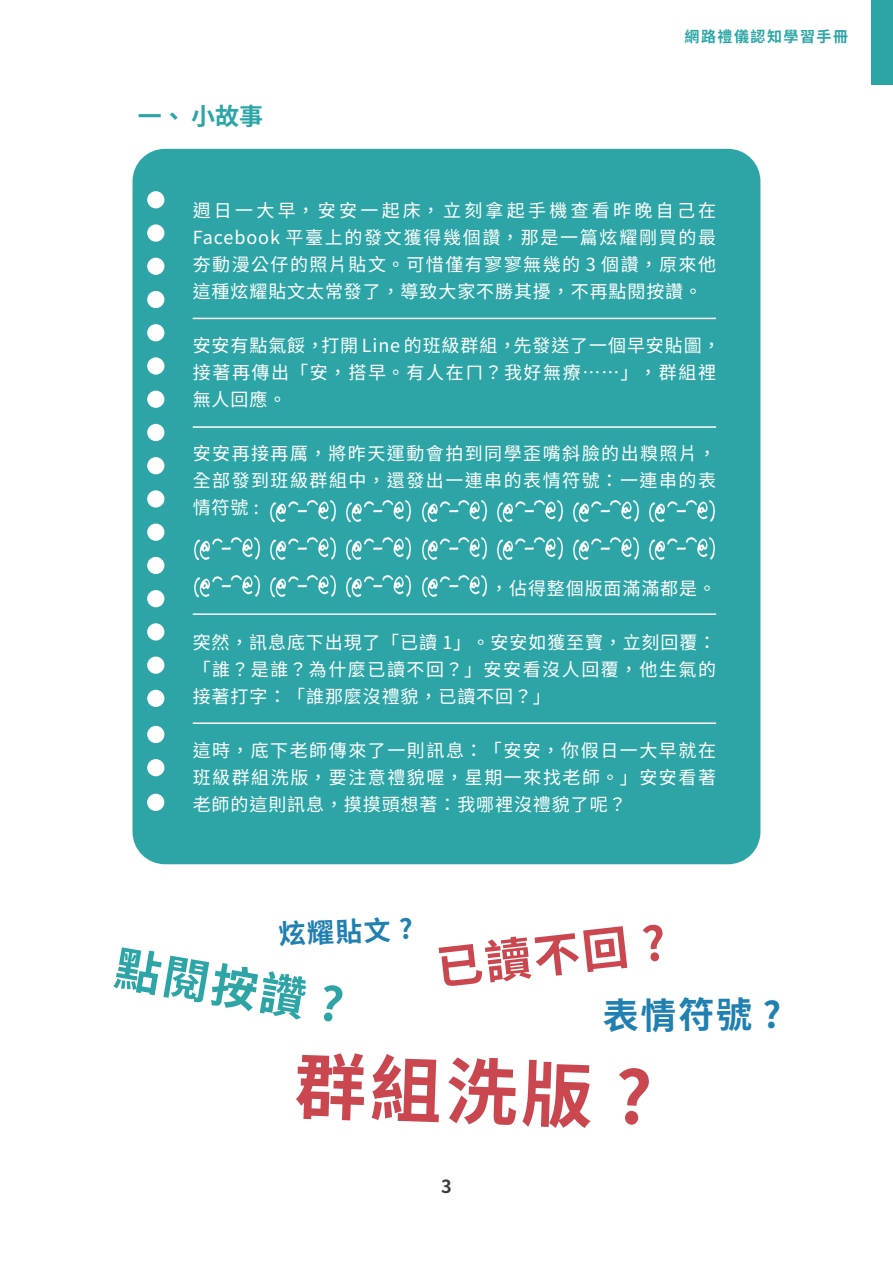
<style>
.page{position:relative;width:893px;height:1263px;background:#fff}
.page>*{position:absolute;margin:0;border:0;box-sizing:border-box;transform-origin:0 0}
.t1{font:700 72px "Noto Sans TC";color:#ca4750}
.t2{font:700 46.5px "Noto Sans TC";color:#2da5a6}
.t3{font:700 46.5px "Noto Sans TC";color:#ca4750}
.t4{font:700 36px "Noto Sans TC";color:#2080b2}
.t5{font:700 27px "Noto Sans TC";color:#2080b2}
.標題段落{font:700 24px "Noto Sans TC";color:#2da5a6}
.t6{font:18px/27px "Noto Sans TC";letter-spacing:.08em;color:#fff;text-align:justify}
.t7{font:18px/27px "Noto Sans TC";letter-spacing:.05em;color:#fff}
.t8{font:700 18px "Noto Sans TC";color:#3d3c39}
.t9{font:700 15px "Noto Sans TC";letter-spacing:.1em;color:#2da5a6}
</style>
<div class="page">
<div style="left:872px;top:0;width:21px;height:85px;background:#2da5a6"></div>
<div style="left:133px;top:149px;width:627px;height:715px;background:#2da5a6"></div>
<hr style="left:193px;top:318px;width:523px;height:1px;background:#fff">
<hr style="left:193px;top:426px;width:523px;height:2px;background:#fff">
<hr style="left:193px;top:613px;width:523px;height:2px;background:#fff">
<hr style="left:193px;top:722px;width:523px;height:2px;background:#fff">
<img style="left:269px;top:536px;width:68px;height:25px">
<img style="left:269px;top:573px;width:68px;height:25px">
<img style="left:269px;top:498px;width:68px;height:26px">
<img style="left:193px;top:536px;width:68px;height:25px">
<img style="left:193px;top:573px;width:68px;height:25px">
<img style="left:420px;top:536px;width:69px;height:25px">
<img style="left:420px;top:573px;width:69px;height:25px">
<img style="left:420px;top:498px;width:69px;height:26px">
<img style="left:572px;top:536px;width:68px;height:25px">
<img style="left:572px;top:498px;width:68px;height:26px">
<img style="left:344px;top:536px;width:69px;height:25px">
<img style="left:344px;top:573px;width:69px;height:25px">
<img style="left:344px;top:498px;width:69px;height:26px">
<img style="left:496px;top:536px;width:68px;height:25px">
<img style="left:496px;top:498px;width:68px;height:26px">
<img style="left:647px;top:536px;width:69px;height:25px">
<img style="left:647px;top:498px;width:69px;height:26px">
<p class="標題段落" style="left:138px;top:103px;width:127px">一、 小故事</p>
<p class="t9" style="left:685px;top:28px;width:165px">網路禮儀認知學習手冊</p>
<p class="t6" style="left:193px;top:197px;width:525px">週日一大早，安安一起床，立刻拿起手機查看昨晚自己在Facebook 平臺上的發文獲得幾個讚，那是一篇炫耀剛買的最夯動漫公仔的照片貼文。可惜僅有寥寥無幾的 3 個讚，原來他這種炫耀貼文太常發了，導致大家不勝其擾，不再點閱按讚。</p>
<p class="t7" style="left:193px;top:332px;width:529px">安安有點氣餒，打開 Line 的班級群組，先發送了一個早安貼圖，接著再傳出「安，搭早。有人在ㄇ？我好無療……」，群組裡無人回應。</p>
<p class="t6" style="left:193px;top:440px;width:525px">安安再接再厲，將昨天運動會拍到同學歪嘴斜臉的出糗照片，全部發到班級群組中，還發出一連串的表情符號：一連串的表情符號 :</p>
<p class="t7" style="left:490px;top:575px;width:227px">，佔得整個版面滿滿都是。</p>
<p class="t6" style="left:193px;top:629px;width:525px">突然，訊息底下出現了「已讀 1」。安安如獲至寶，立刻回覆：「誰？是誰？為什麼已讀不回？」安安看沒人回覆，他生氣的接著打字：「誰那麼沒禮貌，已讀不回？」</p>
<p class="t6" style="left:193px;top:737px;width:525px">這時，底下老師傳來了一則訊息：「安安，你假日一大早就在班級群組洗版，要注意禮貌喔，星期一來找老師。」安安看著老師的這則訊息，摸摸頭想著：我哪裡沒禮貌了呢？</p>
<p class="t5" style="left:278px;top:919px;width:136px;rotate:-2deg">炫耀貼文 ?</p>
<p class="t3" style="left:434px;top:941px;width:232px;rotate:-6deg">已讀不回 ?</p>
<p class="t2" style="left:120px;top:941px;width:232px;rotate:10deg">點閱按讚 ?</p>
<p class="t4" style="left:603px;top:995px;width:181px">表情符號 ?</p>
<p class="t1" style="left:296px;top:1045px;width:359px;rotate:2deg">群組洗版 ?</p>
<p class="t8" style="left:441px;top:1176px;width:12px">3</p>
</div>
